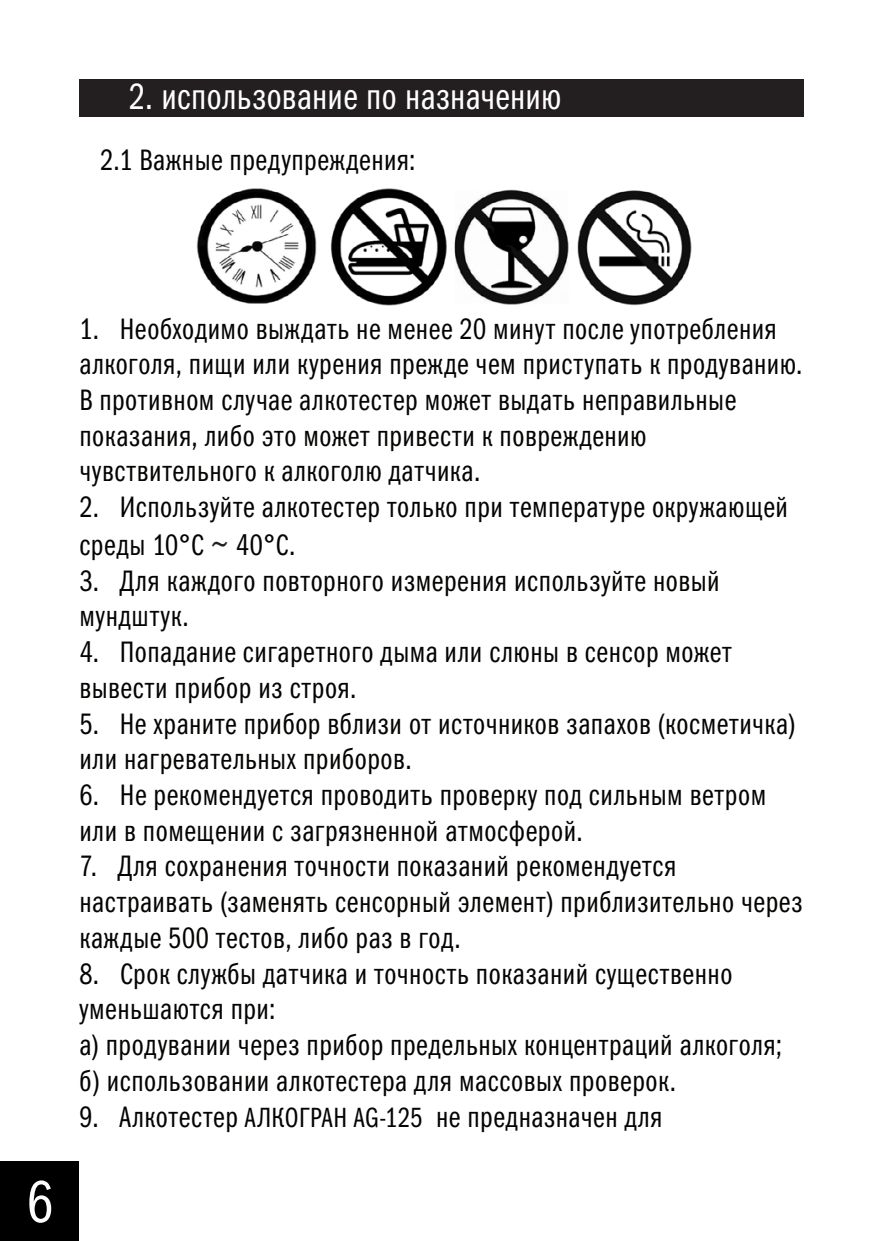
<style>
.page{position:relative;width:883px;height:1241px;background:#fff}
.page>*{position:absolute;margin:0;border:0;box-sizing:border-box;transform-origin:0 0}
.t1{font:59.5px "Franklin Gothic Book Cmp C";color:#fff}
.t2{font:36.75px "Franklin Gothic Book Cmp C";letter-spacing:.01em;color:#fff}
.t3{font:29.75px/35.7px "Franklin Gothic Book Cmp C";letter-spacing:.02em;color:#040503}
.s1{font-family:"Franklin Gothic";font-size:31.5px;color:#231f20}
.s2{font-size:28px}
</style>
<div class="page">
<div style="left:79px;top:79px;width:725px;height:38px;background:#231f20"></div>
<img style="left:196px;top:188px;width:496px;height:118px">
<div style="left:0;top:1161px;width:79px;height:79px;background:#000"></div>
<p class="t2" style="left:129px;top:76px;width:434px">2. использование по назначению</p>
<p class="t3" style="left:100px;top:142px;width:317px">2.1 Важные предупреждения:</p>
<p class="t1" style="left:27px;top:1169px;width:28px">6</p>
<p class="t3" style="left:79px;top:310px;width:725px">1. Необходимо выждать не менее 20 минут после употребления алкоголя, пищи или курения прежде чем приступать к продуванию.<br>В противном случае алкотестер может выдать неправильные показания, либо это может привести к повреждению чувствительного к алкоголю датчика.</p>
<p class="t3" style="left:79px;top:488px;width:710px;line-height:37.8px">2. Используйте алкотестер только при температуре окружающей среды 10°C <span class="s1">~</span> 40°C.</p>
<p class="t3" style="left:79px;top:562px;width:642px">3. Для каждого повторного измерения используйте новый мундштук.</p>
<p class="t3" style="left:79px;top:634px;width:654px">4. Попадание сигаретного дыма или слюны в сенсор может вывести прибор из строя.</p>
<p class="t3" style="left:79px;top:705px;width:718px">5. Не храните прибор вблизи от источников запахов (косметичка) или нагревательных приборов.</p>
<p class="t3" style="left:79px;top:776px;width:688px">6. Не рекомендуется проводить проверку под сильным ветром или в помещении с загрязненной атмосферой.</p>
<p class="t3" style="left:79px;top:848px;width:725px">7. Для сохранения точности показаний рекомендуется настраивать (заменять сенсорный элемент) приблизительно через каждые 500 тестов, либо раз в год.</p>
<p class="t3" style="left:79px;top:955px;width:655px">8. Срок службы датчика и точность показаний существенно уменьшаются при:</p>
<p class="t3" style="left:79px;top:1026px;width:704px">а) продувании через прибор предельных концентраций алкоголя;</p>
<p class="t3" style="left:79px;top:1062px;width:598px">б) использовании алкотестера для массовых проверок.</p>
<p class="t3" style="left:79px;top:1098px;width:585px">9. Алкотестер <span class="s2">АЛКОГРАН AG-125</span> не предназначен для</p>
</div>
